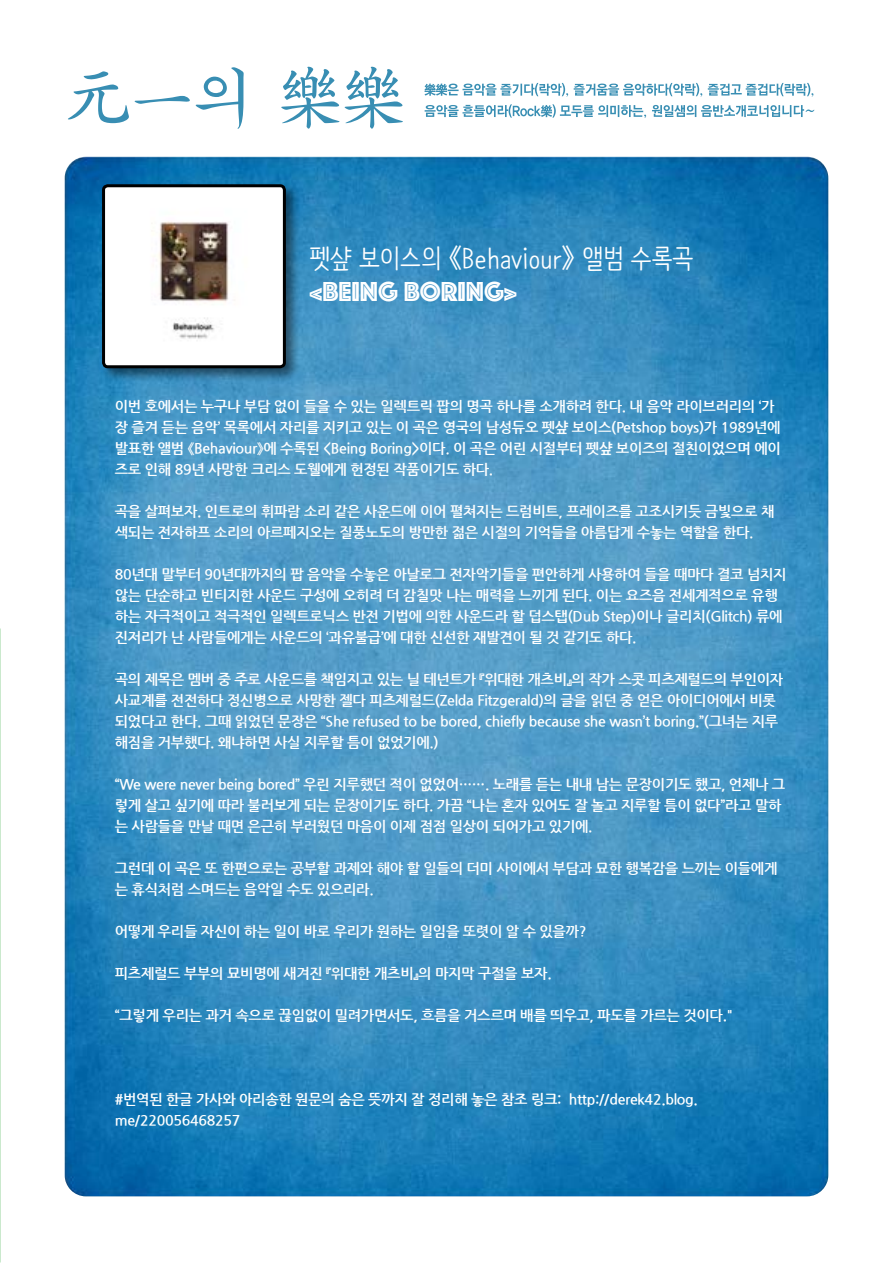
<style>
.page{position:relative;width:893px;height:1263px;background:#fff}
.page>*{position:absolute;margin:0;border:0;box-sizing:border-box;transform-origin:0 0}
.t1{font:28.5px "Phosphate Inline";color:#fff}
.t2{font:27px "Nanum Barunpen";color:#fff}
.t3{font:700 14.25px/21px "Nanum Gothic";letter-spacing:-.02em;color:#fff}
</style>
<div class="page">
<img style="left:65px;top:157px;width:763px;height:1039px">
<svg style="left:68px;top:71px;width:61px;height:52px"></svg>
<svg style="left:135px;top:67px;width:109px;height:62px"></svg>
<svg style="left:281px;top:67px;width:122px;height:62px"></svg>
<svg style="left:424px;top:83px;width:144px;height:14px"></svg>
<svg style="left:574px;top:83px;width:128px;height:14px"></svg>
<svg style="left:708px;top:83px;width:105px;height:14px"></svg>
<svg style="left:425px;top:104px;width:221px;height:14px"></svg>
<svg style="left:652px;top:105px;width:162px;height:12px"></svg>
<div style="left:100px;top:182px;width:200px;height:200px;background:#000;opacity:.49"></div>
<img style="left:106px;top:188px;width:176px;height:176px">
<div style="left:102px;top:184px;width:184px;height:184px;border:3px solid #000;border-radius:4px"></div>
<h2 class="t2" style="left:309px;top:241px;width:386px">펫샾 보이스의 《Behaviour》 앨범 수록곡</h2>
<h1 class="t1" style="left:309px;top:272px;width:210px">&lt;BEING BORING&gt;</h1>
<p class="t3" style="left:115px;top:396px;width:668px">이번 호에서는 누구나 부담 없이 들을 수 있는 일렉트릭 팝의 명곡 하나를 소개하려 한다. 내 음악 라이브러리의 ‘가 장 즐겨 듣는 음악’ 목록에서 자리를 지키고 있는 이 곡은 영국의 남성듀오 펫샾 보이스(Petshop boys)가 1989년에 발표한 앨범 《Behaviour》에 수록된 &lt;Being Boring&gt;이다. 이 곡은 어린 시절부터 펫샾 보이즈의 절친이었으며 에이 즈로 인해 89년 사망한 크리스 도웰에게 헌정된 작품이기도 하다.</p>
<p class="t3" style="left:115px;top:501px;width:661px">곡을 살펴보자. 인트로의 휘파람 소리 같은 사운드에 이어 펼쳐지는 드럼비트, 프레이즈를 고조시키듯 금빛으로 채 색되는 전자하프 소리의 아르페지오는 질풍노도의 방만한 젊은 시절의 기억들을 아름답게 수놓는 역할을 한다.</p>
<p class="t3" style="left:115px;top:564px;width:673px">80년대 말부터 90년대까지의 팝 음악을 수놓은 아날로그 전자악기들을 편안하게 사용하여 들을 때마다 결코 넘치지 않는 단순하고 빈티지한 사운드 구성에 오히려 더 감칠맛 나는 매력을 느끼게 된다. 이는 요즈음 전세계적으로 유행 하는 자극적이고 적극적인 일렉트로닉스 반전 기법에 의한 사운드라 할 덥스탭(Dub Step)이나 글리치(Glitch) 류에 진저리가 난 사람들에게는 사운드의 ‘과유불급’에 대한 신선한 재발견이 될 것 같기도 하다.</p>
<p class="t3" style="left:115px;top:669px;width:670px">곡의 제목은 멤버 중 주로 사운드를 책임지고 있는 닐 테넌트가 『위대한 개츠비』의 작가 스콧 피츠제럴드의 부인이자 사교계를 전전하다 정신병으로 사망한 젤다 피츠제럴드(Zelda Fitzgerald)의 글을 읽던 중 얻은 아이디어에서 비롯 되었다고 한다. 그때 읽었던 문장은 “She refused to be bored, chiefly because she wasn’t boring.”(그녀는 지루 해짐을 거부했다. 왜냐하면 사실 지루할 틈이 없었기에.)</p>
<p class="t3" style="left:115px;top:774px;width:672px">“We were never being bored” 우린 지루했던 적이 없었어……. 노래를 듣는 내내 남는 문장이기도 했고, 언제나 그 렇게 살고 싶기에 따라 불러보게 되는 문장이기도 하다. 가끔 “나는 혼자 있어도 잘 놀고 지루할 틈이 없다”라고 말하 는 사람들을 만날 때면 은근히 부러웠던 마음이 이제 점점 일상이 되어가고 있기에.</p>
<p class="t3" style="left:115px;top:858px;width:664px">그런데 이 곡은 또 한편으로는 공부할 과제와 해야 할 일들의 더미 사이에서 부담과 묘한 행복감을 느끼는 이들에게 는 휴식처럼 스며드는 음악일 수도 있으리라.</p>
<p class="t3" style="left:115px;top:921px;width:473px">어떻게 우리들 자신이 하는 일이 바로 우리가 원하는 일임을 또렷이 알 수 있을까?</p>
<p class="t3" style="left:115px;top:963px;width:438px">피츠제럴드 부부의 묘비명에 새겨진 『위대한 개츠비』의 마지막 구절을 보자.</p>
<p class="t3" style="left:115px;top:1005px;width:620px">“그렇게 우리는 과거 속으로 끊임없이 밀려가면서도, 흐름을 거스르며 배를 띄우고, 파도를 가르는 것이다."</p>
<p class="t3" style="left:115px;top:1089px;width:585px">#번역된 한글 가사와 아리송한 원문의 숨은 뜻까지 잘 정리해 놓은 참조 링크: http://derek42.blog. me/220056468257</p>
</div>
